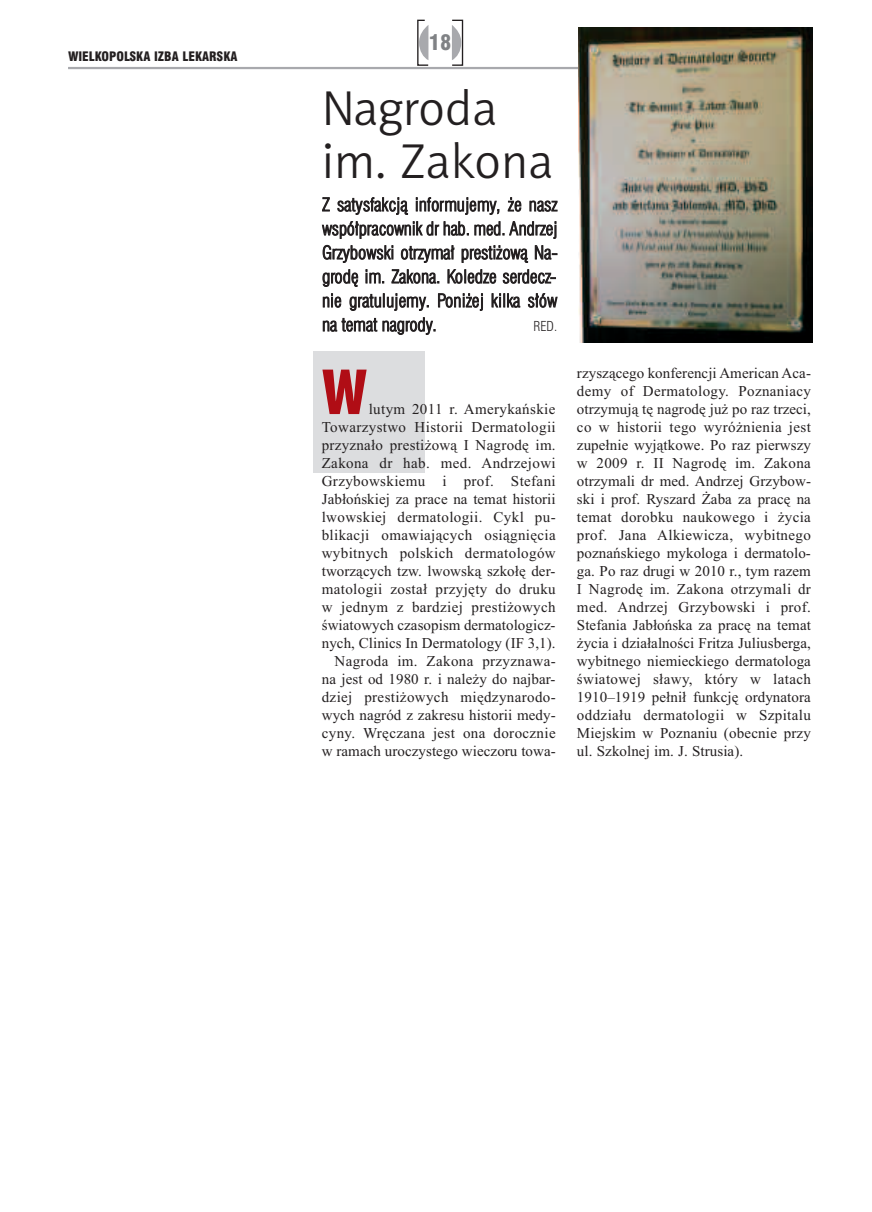
<style>
.page{position:relative;width:872px;height:1212px;background:#fff}
.page>*{position:absolute;margin:0;border:0;box-sizing:border-box;transform-origin:0 0}
.t1{font:900 condensed 66px "Myriad Pro";color:#b00d15}
.t2{font:49.5px/52.5px "Naomi Sans EFNTT Light";color:#231f20}
.t3{font:21px "Swis 721 Blk Cn EU";color:#808285}
.t4{font:18px/24px "Swis 721 Lt Cn EU";color:#231f20;text-align:justify}
.t5{font:15px/18px "Times New Roman";letter-spacing:.025em;color:#231f20;text-align:right}
.t6{font:13.5px "Swis 721 Lt Cn EU";color:#231f20}
.t7{font:12.75px "Swis 721 Blk Cn EU";color:#231f20}
</style>
<div class="page">
<div style="left:313px;top:351px;width:112px;height:121px;background:#dcdddf"></div>
<div style="left:451px;top:20px;width:12px;height:46px;border:1px solid #231f20"></div>
<svg style="left:452px;top:25px;width:9px;height:35px"></svg>
<svg style="left:417px;top:19px;width:12px;height:47px"></svg>
<hr style="left:68px;top:67px;width:744px;height:2px;background:#a8a9ad">
<img style="left:578px;top:28px;width:234px;height:314px">
<p class="t7" style="left:68px;top:48px;width:171px">WIELKOPOLSKA IZBA LEKARSKA</p>
<h3 class="t3" style="left:429px;top:30px;width:24px">18</h3>
<h2 class="t2" style="left:322px;top:82px;width:233px">Nagroda im. Zakona</h2>
<p class="t4" style="left:322px;top:193px;width:237px">Z satysfakcją informujemy, że nasz współpracownik dr hab. med. Andrzej Grzybowski otrzymał prestiżową Na&shy;grodę im. Zakona. Koledze serdecz&shy;nie gratulujemy. Poniżej kilka słów na temat nagrody.</p>
<p class="t6" style="left:533px;top:318px;width:25px">RED.</p>
<h1 class="t1" style="left:322px;top:369px;width:47px">W</h1>
<p class="t5" style="left:322px;top:400px;width:235px">lutym 2011 r. Amerykańskie Towarzystwo Historii Dermatologii przyznało prestiżową I Nagrodę im.<br>Zakona dr hab. med. Andrzejowi Grzybowskiemu i prof. Stefani Jabłońskiej za prace na temat historii lwowskiej dermatologii. Cykl pu&shy;blikacji omawiających osiągnięcia wybitnych polskich dermatologów tworzących tzw. lwowską szkołę der&shy;matologii został przyjęty do druku w jednym z bardziej prestiżowych światowych czasopism dermatologicz&shy;nych, Clinics In Dermatology (IF 3,1).<br>Nagroda im. Zakona przyznawa&shy;na jest od 1980 r. i należy do najbar&shy;dziej prestiżowych międzynarodo&shy;wych nagród z zakresu historii medy&shy;cyny. Wręczana jest ona dorocznie w ramach uroczystego wieczoru towa-</p>
<p class="t5" style="left:577px;top:364px;width:235px;text-align:justify">rzyszącego konferencji American Aca&shy;demy of Dermatology. Poznaniacy otrzymują tę nagrodę już po raz trzeci, co w historii tego wyróżnienia jest zupełnie wyjątkowe. Po raz pierwszy w 2009 r. II Nagrodę im. Zakona otrzymali dr med. Andrzej Grzybow&shy;ski i prof. Ryszard Żaba za pracę na temat dorobku naukowego i życia prof. Jana Alkiewicza, wybitnego poznańskiego mykologa i dermatolo&shy;ga. Po raz drugi w 2010 r., tym razem I Nagrodę im. Zakona otrzymali dr med. Andrzej Grzybowski i prof.<br>Stefania Jabłońska za pracę na temat życia i działalności Fritza Juliusberga, wybitnego niemieckiego dermatologa światowej sławy, który w latach 1910–1919 pełnił funkcję ordynatora oddziału dermatologii w Szpitalu Miejskim w Poznaniu (obecnie przy ul. Szkolnej im. J. Strusia).</p>
</div>
